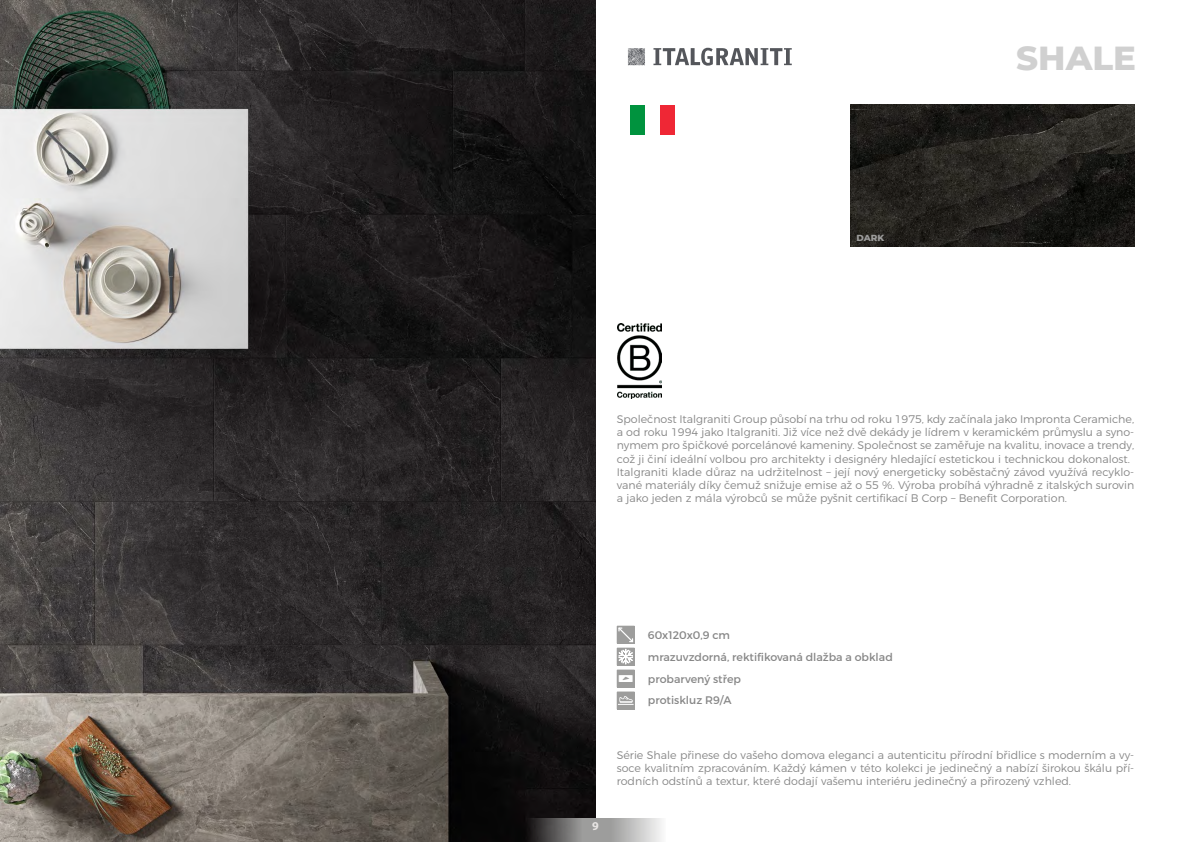
<style>
.page{position:relative;width:1191px;height:842px;background:#fff}
.page>*{position:absolute;margin:0;border:0;box-sizing:border-box;transform-origin:0 0}
.Nadpis4{font:800 34px "Montserrat";color:#d0d0d0}
.t1{font:700 12px "Myriad Pro";color:#e8e5e4}
.Produkt3{font:300 11px/13.2px "Montserrat";color:#878787;text-align:justify}
.Produkt3-2{font:11px "Montserrat";color:#878787}
._01_POPISEK{font:9.5px "Katarine Bold Expert";color:#fff;scale:2 1}
.Text{font:800 9px "Montserrat";color:#9d9d9c}
</style>
<div class="page">
<img style="left:0;top:0;width:595px;height:842px">
<img style="left:850px;top:105px;width:284px;height:142px">
<div style="left:630px;top:105px;width:15px;height:29px;background:#00933e"></div>
<div style="left:660px;top:105px;width:15px;height:29px;background:#ef2735"></div>
<svg style="left:628px;top:48px;width:17px;height:17px"></svg>
<svg style="left:653px;top:48px;width:138px;height:18px"></svg>
<div style="left:617px;top:648px;width:18px;height:18px;border:1px solid #9d9d9c"></div>
<svg style="left:617px;top:628px;width:17px;height:37px"></svg>
<div style="left:617px;top:626px;width:18px;height:18px;border:1px solid #9d9d9c"></div>
<div style="left:617px;top:670px;width:17px;height:17px;background:#9d9d9c"></div>
<div style="left:617px;top:670px;width:18px;height:18px;border:1px solid #9d9d9c"></div>
<div style="left:617px;top:692px;width:17px;height:17px;background:#9d9d9c"></div>
<svg style="left:619px;top:696px;width:14px;height:9px"></svg>
<div style="left:617px;top:691px;width:18px;height:18px;border:1px solid #9d9d9c"></div>
<img style="left:617px;top:324px;width:44px;height:75px">
<svg style="left:524px;top:818px;width:138px;height:24px;background:#8d8d8c"></svg>
<p class="Text" style="left:856px;top:231px;width:29px">DARK</p>
<p class="Nadpis4" style="left:1016px;top:33px;width:121px">SHALE</p>
<p class="Produkt3" style="left:617px;top:411px;width:519px">Společnost Italgraniti Group působí na trhu od roku 1975, kdy začínala jako Impronta Ceramiche, a od roku 1994 jako Italgraniti. Již více než dvě dekády je lídrem v keramickém průmyslu a syno&shy;nymem pro špičkové porcelánové kameniny. Společnost se zaměřuje na kvalitu, inovace a trendy, což ji činí ideální volbou pro architekty i designéry hledající estetickou i technickou dokonalost.</p>
<p class="Produkt3" style="left:617px;top:464px;width:519px">Italgraniti klade důraz na udržitelnost – její nový energeticky soběstačný závod využívá recyklo&shy;vané materiály díky čemuž snižuje emise až o 55 %. Výroba probíhá výhradně z italských surovin a jako jeden z mála výrobců se může pyšnit certifikací B Corp – Benefit Corporation.</p>
<p class="t1" style="left:592px;top:818px;width:8px">9</p>
<p class="_01_POPISEK" style="left:618px;top:674px;width:10px">r</p>
<p class="Produkt3-2" style="left:648px;top:629px;width:84px">60x120x0,9 cm</p>
<p class="Produkt3-2" style="left:648px;top:650px;width:246px">mrazuvzdorná, rektifikovaná dlažba a obklad</p>
<p class="Produkt3-2" style="left:648px;top:672px;width:94px">probarvený střep</p>
<p class="Produkt3-2" style="left:648px;top:694px;width:85px">protiskluz R9/A</p>
<p class="Produkt3" style="left:617px;top:747px;width:519px">Série Shale přinese do vašeho domova eleganci a autenticitu přírodní břidlice s moderním a vy&shy;soce kvalitním zpracováním. Každý kámen v této kolekci je jedinečný a nabízí širokou škálu pří&shy;rodních odstínů a textur, které dodají vašemu interiéru jedinečný a přirozený vzhled.</p>
</div>
